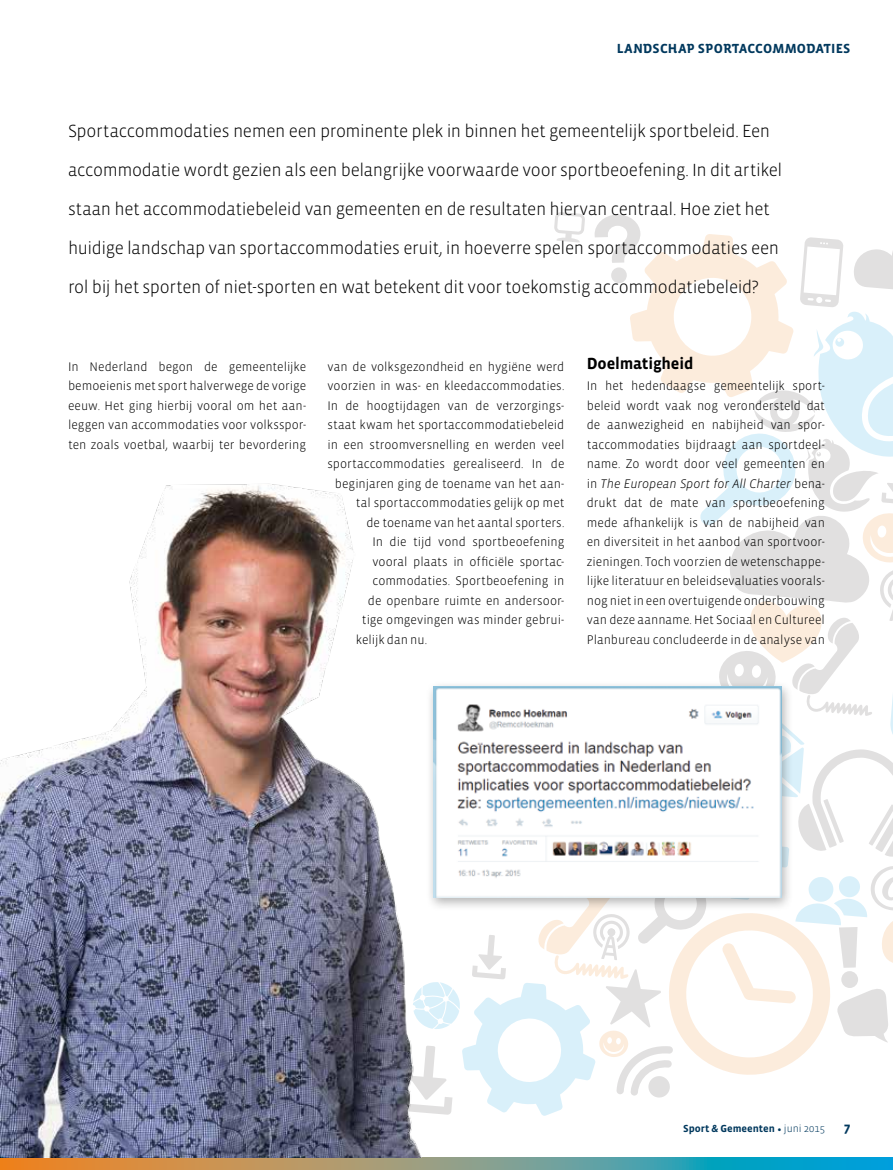
<style>
.page{position:relative;width:893px;height:1170px;background:#fff}
.page>*{position:absolute;margin:0;border:0;box-sizing:border-box;transform-origin:0 0}
.t1{font:300 18px/39px "Vista Sans";letter-spacing:-.02em;color:#000}
.t2{font:700 16.5px "Vista Sans";letter-spacing:-.01em;color:#000}
.t3{font:700 13.5px "Vista Sans Alt";letter-spacing:.005em;color:#00385d}
.t4{font:700 13.5px "Vista Sans";color:#00385d}
.t5{font:300 12.75px/19.5px "Vista Sans";color:#000;text-align:justify}
.t6{font:700 10.5px "Vista Sans";color:#00385d}
.s1{font-style:italic}
.s2{font-family:"Minion Pro";font-weight:400}
.s3{font-weight:300}
</style>
<div class="page">
<svg style="left:0;top:1157px;width:893px;height:12px;background:#7b9885"></svg>
<svg style="left:434px;top:212px;width:459px;height:904px"></svg>
<img style="left:0;top:483px;width:434px;height:674px">
<div style="left:425px;top:680px;width:368px;height:231px;background:#000;opacity:.3"></div>
<img style="left:434px;top:686px;width:348px;height:211px">
<p class="t3" style="left:617px;top:41px;width:235px">LANDSCHAP SPORTACCOMMODATIES</p>
<p class="t1" style="left:68px;top:111px;width:716px">Sportaccommodaties nemen een prominente plek in binnen het gemeentelijk sportbeleid. Een accommodatie wordt gezien als een belangrijke voorwaarde voor sportbeoefening. In dit artikel staan het accommodatiebeleid van gemeenten en de resultaten hiervan centraal. Hoe ziet het huidige landschap van sportaccommodaties eruit, in hoeverre spelen sportaccommodaties een rol bij het sporten of niet-sporten en wat betekent dit voor toekomstig accommodatiebeleid?</p>
<p class="t5" style="left:68px;top:357px;width:240px">In Nederland begon de gemeentelijke bemoeienis met sport halverwege de vorige eeuw. Het ging hierbij vooral om het aan&shy;leggen van accommodaties voor volksspor&shy;ten zoals voetbal, waarbij ter bevordering</p>
<p class="t5" style="left:327px;top:357px;width:238px">van de volksgezondheid en hygiëne werd</p>
<p class="t5" style="left:327px;top:376px;width:239px">voorzien in was- en kleedaccommodaties.</p>
<p class="t5" style="left:327px;top:396px;width:238px">In de hoogtijdagen van de verzorgings-</p>
<p class="t5" style="left:327px;top:415px;width:239px">staat kwam het sportaccommodatiebeleid</p>
<p class="t5" style="left:327px;top:435px;width:239px">in een stroomversnelling en werden veel</p>
<p class="t5" style="left:327px;top:454px;width:238px">sportaccommodaties gerealiseerd. In de</p>
<p class="t5" style="left:335px;top:474px;width:231px">beginjaren ging de toename van het aan-</p>
<p class="t5" style="left:356px;top:493px;width:210px">tal sportaccommodaties gelijk op met</p>
<p class="t5" style="left:366px;top:513px;width:200px">de toename van het aantal sporters.</p>
<p class="t5" style="left:372px;top:532px;width:194px">In die tijd vond sportbeoefening</p>
<p class="t5" style="left:372px;top:552px;width:194px">vooral plaats in officiële sportac-</p>
<p class="t5" style="left:372px;top:571px;width:194px">commodaties. Sportbeoefening in</p>
<p class="t5" style="left:368px;top:591px;width:198px">de openbare ruimte en andersoor-</p>
<p class="t5" style="left:362px;top:610px;width:204px">tige omgevingen was minder gebrui-</p>
<p class="t5" style="left:356px;top:630px;width:73px">kelijk dan nu.</p>
<p class="t2" style="left:587px;top:355px;width:108px">Doelmatigheid</p>
<p class="t5" style="left:587px;top:376px;width:240px">In het hedendaagse gemeentelijk sport&shy;beleid wordt vaak nog verondersteld dat de aanwezigheid en nabijheid van spor&shy;taccommodaties bijdraagt aan sportdeel&shy;name. Zo wordt door veel gemeenten en in <span class="s1">The European Sport for All Charter</span> bena&shy;drukt dat de mate van sportbeoefening mede afhankelijk is van de nabijheid van en diversiteit in het aanbod van sportvoor&shy;zieningen. Toch voorzien de wetenschappe&shy;lijke literatuur en beleidsevaluaties voorals&shy;nog niet in een overtuigende onderbouwing van deze aanname. Het Sociaal en Cultureel Planbureau concludeerde in de analyse van</p>
<p class="t6" style="left:683px;top:1122px;width:143px">Sport &amp; Gemeenten <span class="s2">•</span> <span class="s3">juni 2015</span></p>
<p class="t4" style="left:844px;top:1120px;width:8px">7</p>
</div>
